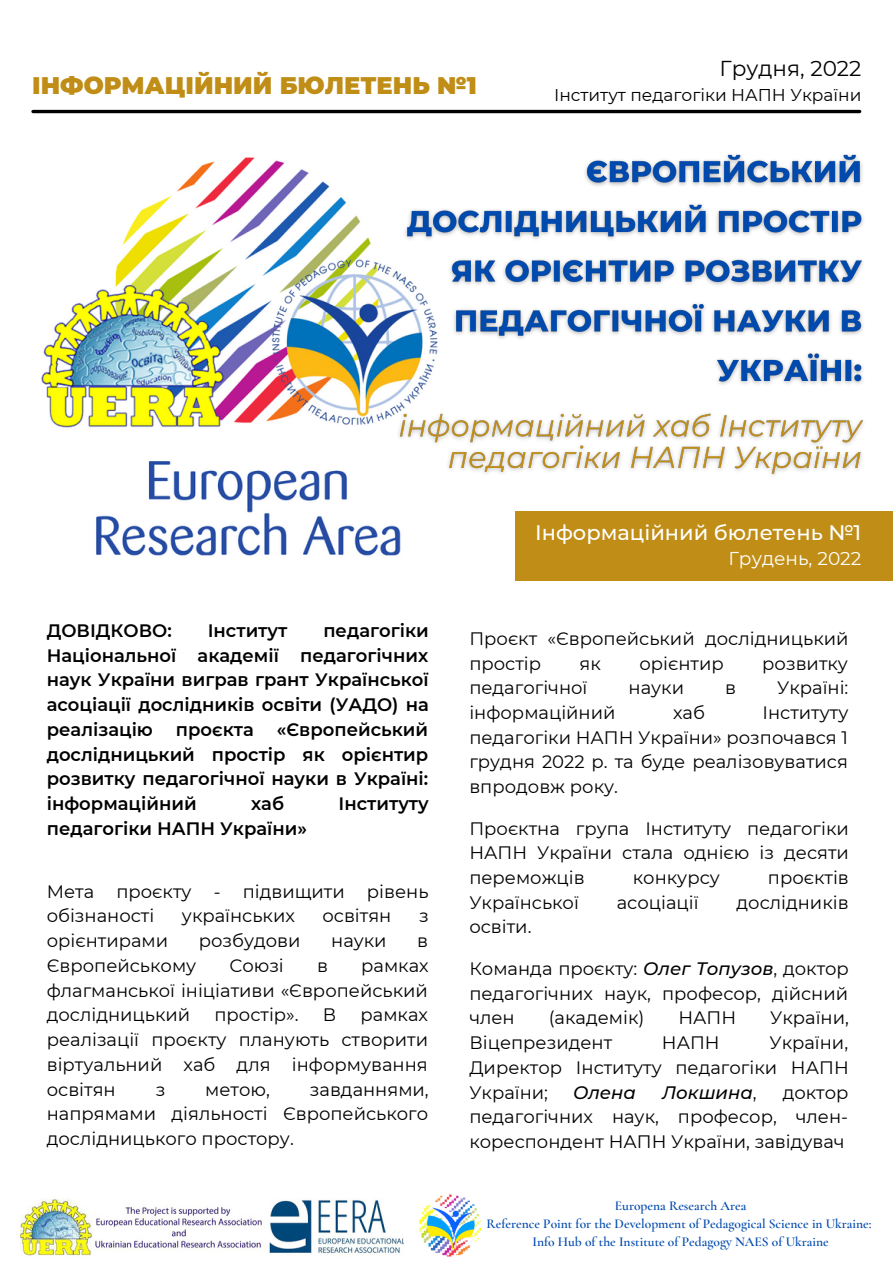
<style>
.page{position:relative;width:893px;height:1264px;background:#fff}
.page>*{position:absolute;margin:0;border:0;box-sizing:border-box;transform-origin:0 0}
.t1{font:900 24px "Montserrat";color:#c08d16}
.t2{font:21.6px "Montserrat";color:#000}
.t3{font:500 21px "Montserrat";color:#fff}
.t4{font:18.6px "Montserrat";color:#fff}
.t5{font:18px/24.8px "Montserrat";color:#000;text-align:justify}
.t6{font:600 18px/24.8px "Montserrat";color:#000;text-align:justify}
.t7{font:italic 500 18px "Montserrat";color:#000}
.t8{font:17.1px "Montserrat";color:#000}
.t9{font:600 13.5px/18px "Cormorant Garamond";color:#004aad;text-align:center}
.s1{font-weight:500;font-style:italic}
.s2{font-weight:400;font-style:normal}
</style>
<div class="page">
<div style="left:515px;top:510px;width:377px;height:70px;background:#c08d16"></div>
<hr style="left:33px;top:110px;width:826px;height:3px;background:#000">
<img style="left:41px;top:157px;width:360px;height:399px">
<img style="left:21px;top:1199px;width:382px;height:57px">
<img style="left:399px;top:154px;width:465px;height:246px">
<img style="left:391px;top:400px;width:473px;height:107px">
<img style="left:419px;top:1194px;width:63px;height:63px">
<h1 class="t1" style="left:32px;top:71px;width:446px">ІНФОРМАЦІЙНИЙ БЮЛЕТЕНЬ №1</h1>
<p class="t2" style="left:719px;top:55px;width:143px">Грудня, 2022</p>
<p class="t8" style="left:554px;top:84px;width:309px">Інститут педагогіки НАПН України</p>
<p class="t3" style="left:535px;top:519px;width:328px">Інформаційний бюлетень №1</p>
<p class="t4" style="left:728px;top:547px;width:134px">Грудень, 2022</p>
<p class="t6" style="left:47px;top:618px;width:383px;text-indent:276px">педагогіки Національної академії педагогічних наук України виграв грант Української асоціації дослідників освіти (УАДО) на реалізацію</p>
<p class="t6" style="left:47px;top:618px;width:127px">ДОВІДКОВО:</p>
<p class="t6" style="left:208px;top:618px;width:81px">Інститут</p>
<p class="t6" style="left:47px;top:717px;width:383px;text-indent:230px">«Європейський дослідницький простір як орієнтир розвитку педагогічної науки в Україні: інформаційний</p>
<p class="t6" style="left:176px;top:717px;width:79px">проєкта</p>
<p class="t6" style="left:251px;top:791px;width:34px">хаб</p>
<p class="t6" style="left:338px;top:791px;width:92px">Інституту</p>
<p class="t6" style="left:47px;top:816px;width:262px">педагогіки НАПН України»</p>
<p class="t5" style="left:47px;top:878px;width:383px">Мета проєкту - підвищити рівень обізнаності</p>
<p class="t5" style="left:182px;top:903px;width:114px">українських</p>
<p class="t5" style="left:322px;top:903px;width:70px">освітян</p>
<p class="t5" style="left:419px;top:903px;width:11px">з</p>
<p class="t5" style="left:47px;top:928px;width:123px">орієнтирами</p>
<p class="t5" style="left:199px;top:928px;width:103px">розбудови</p>
<p class="t5" style="left:331px;top:928px;width:57px">науки</p>
<p class="t5" style="left:417px;top:928px;width:12px">в</p>
<p class="t5" style="left:47px;top:953px;width:151px">Європейському</p>
<p class="t5" style="left:229px;top:953px;width:56px">Союзі</p>
<p class="t5" style="left:317px;top:953px;width:12px">в</p>
<p class="t5" style="left:47px;top:953px;width:383px;text-indent:314px">рамках флагманської ініціативи «Європейський дослідницький</p>
<p class="t5" style="left:214px;top:1002px;width:86px">простір».</p>
<p class="t5" style="left:323px;top:1002px;width:15px">В</p>
<p class="t5" style="left:47px;top:1002px;width:383px;text-indent:314px">рамках реалізації проєкту планують створити віртуальний хаб для інформування освітян</p>
<p class="t5" style="left:47px;top:1076px;width:383px;text-indent:263px">завданнями, напрямами діяльності Європейського дослідницького простору.</p>
<p class="t5" style="left:156px;top:1076px;width:11px">з</p>
<p class="t5" style="left:205px;top:1076px;width:66px">метою,</p>
<p class="t5" style="left:469px;top:626px;width:380px">Проєкт «Європейський дослідницький простір</p>
<p class="t5" style="left:579px;top:650px;width:23px">як</p>
<p class="t5" style="left:639px;top:650px;width:86px">орієнтир</p>
<p class="t5" style="left:762px;top:650px;width:87px">розвитку</p>
<p class="t5" style="left:469px;top:675px;width:120px">педагогічної</p>
<p class="t5" style="left:628px;top:675px;width:57px">науки</p>
<p class="t5" style="left:725px;top:675px;width:12px">в</p>
<p class="t5" style="left:777px;top:675px;width:73px">Україні:</p>
<p class="t5" style="left:469px;top:700px;width:148px">інформаційний</p>
<p class="t5" style="left:673px;top:700px;width:33px">хаб</p>
<p class="t5" style="left:469px;top:700px;width:380px;text-indent:293px">Інституту педагогіки НАПН України» розпочався 1 грудня 2022 р. та буде реалізовуватися впродовж року.</p>
<p class="t5" style="left:469px;top:815px;width:381px">Проєктна група Інституту педагогіки НАПН України стала однією із десяти переможців</p>
<p class="t5" style="left:632px;top:865px;width:89px">конкурсу</p>
<p class="t5" style="left:767px;top:865px;width:82px">проєктів</p>
<p class="t5" style="left:469px;top:889px;width:111px">Української</p>
<p class="t5" style="left:616px;top:889px;width:83px">асоціації</p>
<p class="t5" style="left:736px;top:889px;width:114px">дослідників</p>
<p class="t5" style="left:469px;top:914px;width:64px">освіти.</p>
<p class="t5" style="left:469px;top:956px;width:381px">Команда проєкту: <span class="s1">Олег Топузов</span>, доктор педагогічних наук, професор, дійсний член</p>
<p class="t5" style="left:548px;top:1005px;width:97px">(академік)</p>
<p class="t5" style="left:678px;top:1005px;width:59px">НАПН</p>
<p class="t5" style="left:770px;top:1005px;width:80px">України,</p>
<p class="t5" style="left:469px;top:1030px;width:144px">Віцепрезидент</p>
<p class="t5" style="left:662px;top:1030px;width:59px">НАПН</p>
<p class="t5" style="left:469px;top:1030px;width:381px;text-indent:300px">України, Директор Інституту педагогіки НАПН України;</p>
<p class="t7" style="left:573px;top:1081px;width:64px">Олена</p>
<p class="t7" style="left:662px;top:1081px;width:96px">Локшина<span class="s2">,</span></p>
<p class="t5" style="left:469px;top:1079px;width:381px;text-indent:313px">доктор педагогічних наук, професор, член&shy;кореспондент НАПН України, завідувач</p>
<p class="t9" style="left:486px;top:1197px;width:386px">Europena Research Area<br>Reference Point for the Development of Pedagogical Science in Ukraine:<br>Info Hub of the Institute of Pedagogy NAES of Ukraine</p>
</div>
